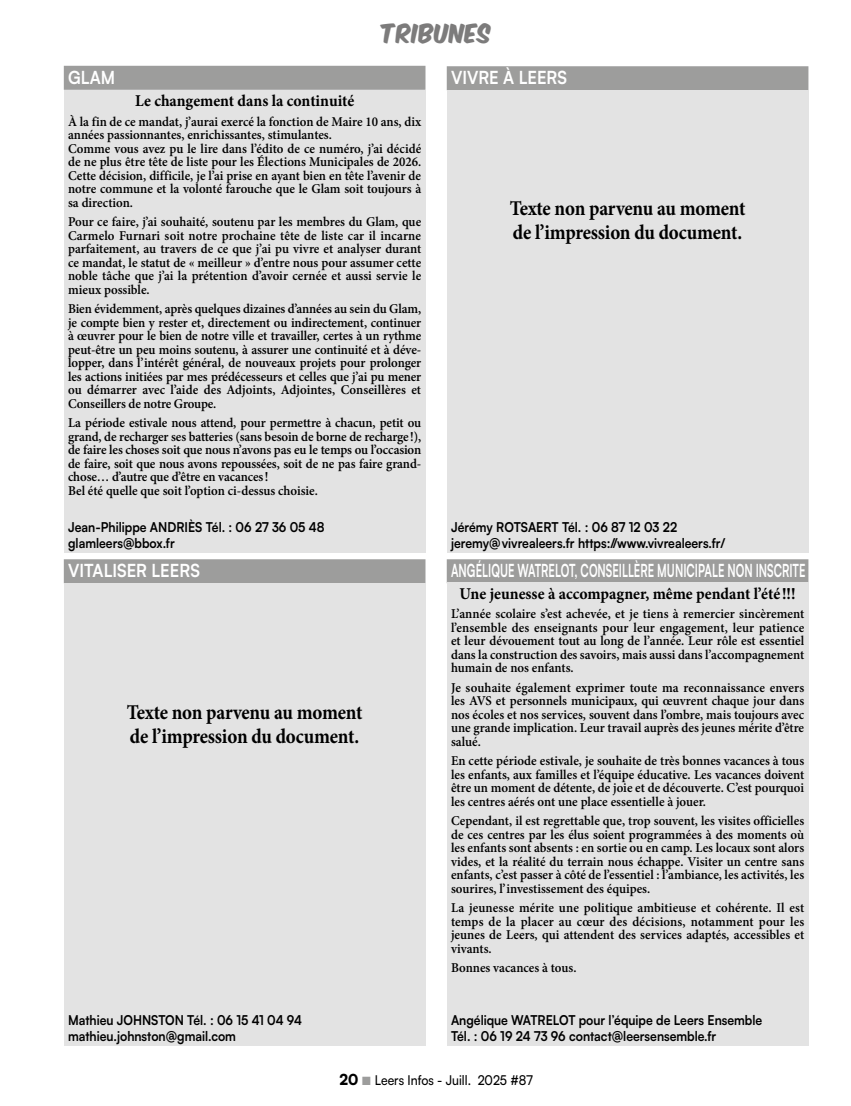
<style>
.page{position:relative;width:851px;height:1106px;background:#fff}
.page>*{position:absolute;margin:0;border:0;box-sizing:border-box;transform-origin:0 0}
.t1{font:22.5px "Komika Title Axis";letter-spacing:.025em;color:#7c7b7b;scale:.95 1}
.t2{font:700 21px/24px "Minion Pro";letter-spacing:-.015em;color:#000;scale:.9 1}
.t3{font:700 18px "Satoshi";color:#fff;scale:.61 1}
.t4{font:700 18px "Satoshi";color:#fff;scale:.9 1}
.t5{font:700 16.5px "Minion Pro";color:#000;scale:.95 1}
.t6{font:600 13.5px/13.5px "Minion Pro";letter-spacing:-.005em;color:#000;text-align:justify;scale:.95 1}
.t7{font:700 13.5px/16.2px "Satoshi";color:#000;scale:.9 1}
.t8{font:500 13.5px "Satoshi";color:#000;scale:.9 1}
.s1{font-weight:900;font-size:15px}
.s2{color:#9d9d9c}
</style>
<div class="page">
<div style="left:64px;top:559px;width:361px;height:24px;background:#9d9d9c"></div>
<div style="left:446px;top:559px;width:362px;height:24px;background:#9d9d9c"></div>
<div style="left:64px;top:583px;width:361px;height:463px;background:#e3e3e3"></div>
<div style="left:446px;top:582px;width:362px;height:464px;background:#e3e3e3"></div>
<div style="left:64px;top:90px;width:361px;height:463px;background:#e3e3e3"></div>
<div style="left:446px;top:66px;width:362px;height:24px;background:#9d9d9c"></div>
<div style="left:64px;top:65px;width:361px;height:20px;background:#e9e9e9"></div>
<div style="left:64px;top:66px;width:361px;height:24px;background:#9d9d9c"></div>
<div style="left:446px;top:90px;width:362px;height:463px;background:#e3e3e3"></div>
<h3 class="t4" style="left:68px;top:64px;width:54px">GLAM</h3>
<h1 class="t1" style="left:381px;top:22px;width:117px">TRIBUNES</h1>
<h3 class="t4" style="left:451px;top:65px;width:130px">VIVRE À LEERS</h3>
<p class="t5" style="left:135px;top:89px;width:232px">Le changement dans la continuité</p>
<p class="t6" style="left:68px;top:115px;width:373px;text-align:left">À la fin de ce mandat, j’aurai exercé la fonction de Maire 10 ans, dix années passionnantes, enrichissantes, stimulantes.<br>Comme vous avez pu le lire dans l’édito de ce numéro, j’ai décidé de ne plus être tête de liste pour les Élections Municipales de 2026.<br>Cette décision, difficile, je l’ai prise en ayant bien en tête l’avenir de notre commune et la volonté farouche que le Glam soit toujours à sa direction.</p>
<p class="t6" style="left:68px;top:215px;width:373px">Pour ce faire, j’ai souhaité, soutenu par les membres du Glam, que Carmelo Furnari soit notre prochaine tête de liste car il incarne parfaitement, au travers de ce que j’ai pu vivre et analyser durant ce mandat, le statut de « meilleur » d’entre nous pour assumer cette noble tâche que j’ai la prétention d’avoir cernée et aussi servie le mieux possible.</p>
<p class="t6" style="left:68px;top:302px;width:373px">Bien évidemment, après quelques dizaines d’années au sein du Glam, je compte bien y rester et, directement ou indirectement, continuer à œuvrer pour le bien de notre ville et travailler, certes à un rythme peut-être un peu moins soutenu, à assurer une continuité et à déve&shy;lopper, dans l’intérêt général, de nouveaux projets pour prolonger les actions initiées par mes prédécesseurs et celles que j’ai pu mener ou démarrer avec l’aide des Adjoints, Adjointes, Conseillères et Conseillers de notre Groupe.</p>
<p class="t6" style="left:68px;top:416px;width:373px;text-align:left">La période estivale nous attend, pour permettre à chacun, petit ou grand, de recharger ses batteries (sans besoin de borne de recharge!), de faire les choses soit que nous n’avons pas eu le temps ou l’occasion de faire, soit que nous avons repoussées, soit de ne pas faire grand&shy;chose… d’autre que d’être en vacances!<br>Bel été quelle que soit l’option ci-dessus choisie.</p>
<p class="t7" style="left:68px;top:518px;width:286px">Jean-Philippe ANDRIÈS Tél. : 06 27 36 05 48 glamleers@bbox.fr</p>
<h2 class="t2" style="left:509px;top:196px;width:263px">Texte non parvenu au moment de l’impression du document.</h2>
<p class="t7" style="left:451px;top:518px;width:306px">Jérémy ROTSAERT Tél. : 06 87 12 03 22 jeremy@vivrealeers.fr https://www.vivrealeers.fr/</p>
<h3 class="t4" style="left:68px;top:557px;width:148px">VITALISER LEERS</h3>
<h3 class="t3" style="left:451px;top:557px;width:582px">ANGÉLIQUE WATRELOT, CONSEILLÈRE MUNICIPALE NON INSCRITE</h3>
<h2 class="t2" style="left:127px;top:699px;width:263px">Texte non parvenu au moment de l’impression du document.</h2>
<p class="t5" style="left:459px;top:582px;width:355px">Une jeunesse à accompagner, même pendant l’été !!!</p>
<p class="t6" style="left:451px;top:607px;width:373px">L’année scolaire s’est achevée, et je tiens à remercier sincèrement l’ensemble des enseignants pour leur engagement, leur patience et leur dévouement tout au long de l’année. Leur rôle est essentiel dans la construction des savoirs, mais aussi dans l’accompagnement humain de nos enfants.</p>
<p class="t6" style="left:451px;top:680px;width:373px">Je souhaite également exprimer toute ma reconnaissance envers les AVS et personnels municipaux, qui œuvrent chaque jour dans nos écoles et nos services, souvent dans l’ombre, mais toujours avec une grande implication. Leur travail auprès des jeunes mérite d’être salué.</p>
<p class="t6" style="left:451px;top:754px;width:373px">En cette période estivale, je souhaite de très bonnes vacances à tous les enfants, aux familles et l’équipe éducative. Les vacances doivent être un moment de détente, de joie et de découverte. C’est pourquoi les centres aérés ont une place essentielle à jouer.</p>
<p class="t6" style="left:451px;top:814px;width:373px">Cependant, il est regrettable que, trop souvent, les visites officielles de ces centres par les élus soient programmées à des moments où les enfants sont absents : en sortie ou en camp. Les locaux sont alors vides, et la réalité du terrain nous échappe. Visiter un centre sans enfants, c’est passer à côté de l’essentiel : l’ambiance, les activités, les sourires, l’investissement des équipes.</p>
<p class="t6" style="left:451px;top:901px;width:373px">La jeunesse mérite une politique ambitieuse et cohérente. Il est temps de la placer au cœur des décisions, notamment pour les jeunes de Leers, qui attendent des services adaptés, accessibles et vivants.</p>
<p class="t6" style="left:451px;top:961px;width:133px">Bonnes vacances à tous.</p>
<p class="t7" style="left:68px;top:1011px;width:261px">Mathieu JOHNSTON Tél. : 06 15 41 04 94 mathieu.johnston@gmail.com</p>
<p class="t7" style="left:451px;top:1011px;width:347px">Angélique WATRELOT pour l’équipe de Leers Ensemble<br>Tél. : 06 19 24 73 96 contact@leersensemble.fr</p>
<p class="t8" style="left:339px;top:1070px;width:216px"><span class="s1">20</span> <span class="s2">■</span> Leers Infos - Juill. 2025 #87</p>
</div>
